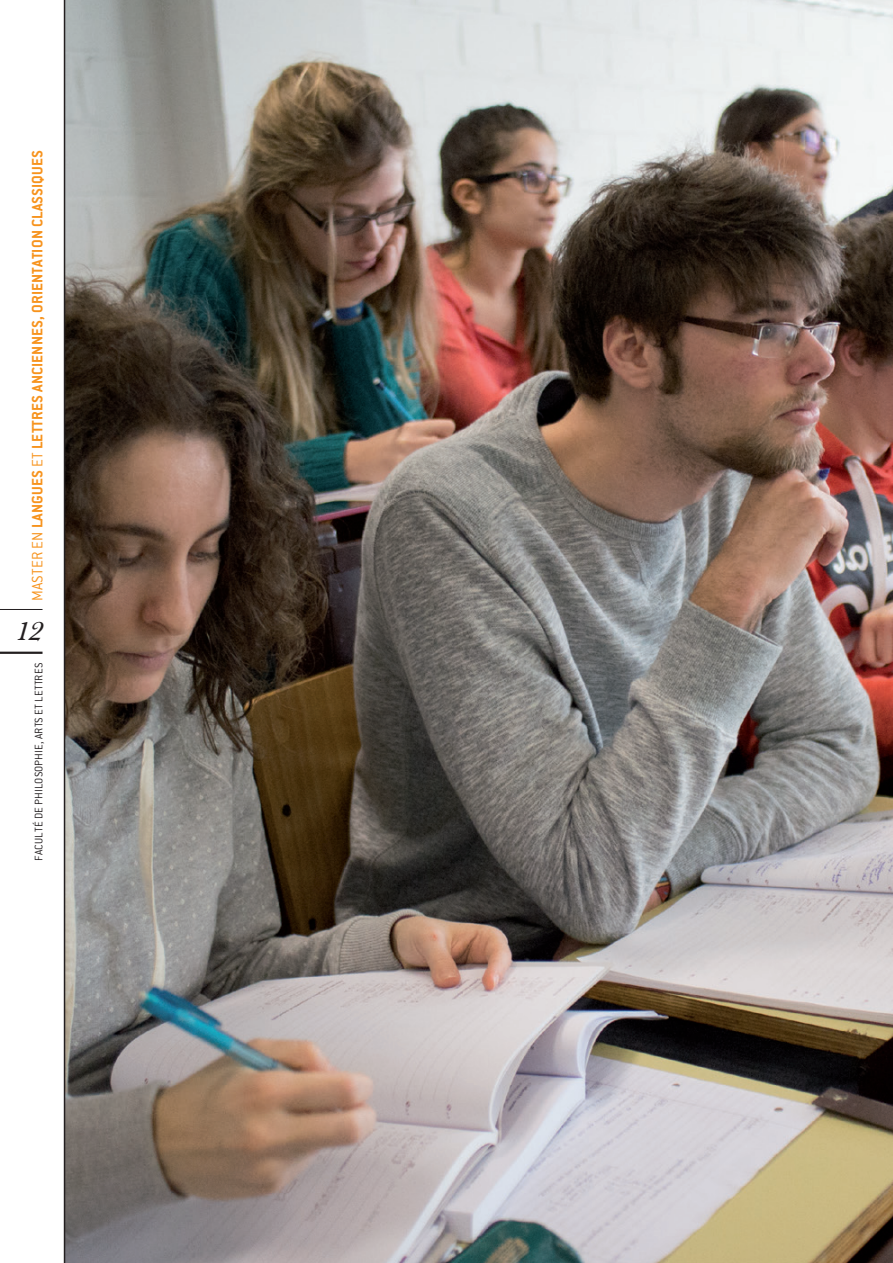
<style>
.page{position:relative;width:893px;height:1263px;background:#fff}
.page>*{position:absolute;margin:0;border:0;box-sizing:border-box;transform-origin:0 0}
.t1{font:italic 27px "Baskerville Classico";color:#231f20}
.t2{font:700 16.5px "Conduit ITC Pro";letter-spacing:.01em;color:#f7931d}
.t3{font:300 12px "Conduit ITC Pro";letter-spacing:.01em;color:#231f20}
.s1{font-weight:300}
</style>
<div class="page">
<img style="left:65px;top:0;width:828px;height:1263px">
<hr style="left:0;top:652px;width:43px;height:2px;background:#231f20">
<hr style="left:0;top:609px;width:43px;height:1px;background:#231f20">
<hr style="left:64px;top:0;width:1px;height:1263px;background:#231f20">
<p class="t2" style="left:28px;top:601px;width:453px;rotate:-90deg"><span class="s1">MASTER EN</span> LANGUES <span class="s1">ET</span> LETTRES ANCIENNES, ORIENTATION CLASSIQUES</p>
<h1 class="t1" style="left:16px;top:614px;width:28px">12</h1>
<p class="t3" style="left:32px;top:861px;width:199px;rotate:-90deg">FACULTÉ DE PHILOSOPHIE, ARTS ET LETTRES</p>
</div>
